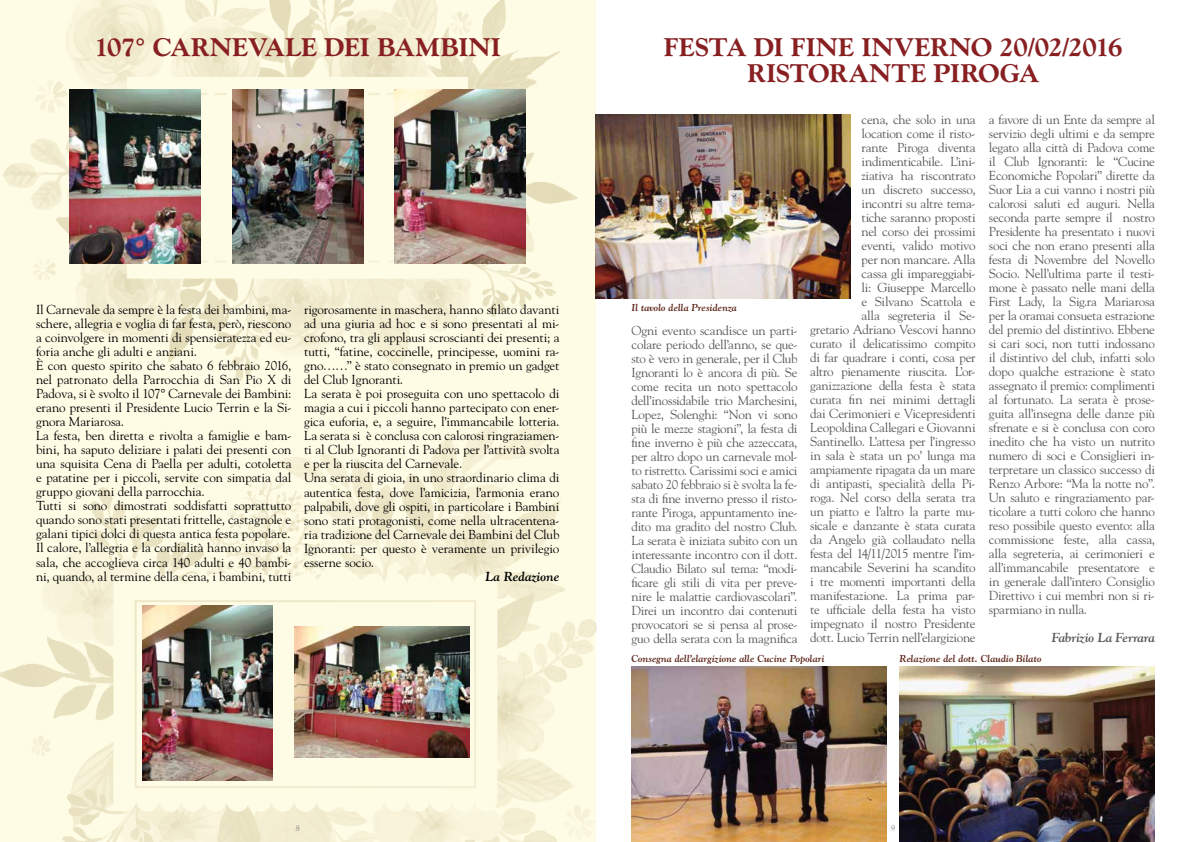
<style>
.page{position:relative;width:1191px;height:842px;background:#fff}
.page>*{position:absolute;margin:0;border:0;box-sizing:border-box;transform-origin:0 0}
.t1{font:800 26px/26px "Goudy";letter-spacing:-.01em;color:#882022;text-align:center}
.t2{font:13px/14px "Goudy Std";letter-spacing:-.02em;color:#58585a;text-align:justify}
.t3{font:13px/14px "Goudy Std";letter-spacing:-.005em;color:#000}
.t4{font:italic 700 13px "Goudy Std";letter-spacing:-.015em;color:#58585a}
.t5{font:italic 700 13px "Goudy Std";letter-spacing:.005em;color:#000}
.t6{font:italic 700 10px "Goudy Std";letter-spacing:.005em;color:#5b2417}
.t7{font:italic 8px "Goudy Std";color:#707172}
</style>
<div class="page">
<div style="left:0;top:0;width:595px;height:842px;background:#fffce6"></div>
<img style="left:3px;top:0;width:575px;height:381px">
<img style="left:0;top:422px;width:597px;height:420px">
<img style="left:70px;top:89px;width:131px;height:175px">
<img style="left:232px;top:89px;width:131px;height:175px">
<img style="left:395px;top:89px;width:130px;height:175px">
<img style="left:142px;top:606px;width:131px;height:174px">
<img style="left:295px;top:627px;width:174px;height:131px">
<img style="left:595px;top:114px;width:256px;height:184px">
<img style="left:631px;top:667px;width:256px;height:175px">
<img style="left:899px;top:667px;width:256px;height:175px">
<h1 class="t1" style="left:94px;top:34px;width:408px">107° CARNEVALE DEI BAMBINI</h1>
<h1 class="t1" style="left:664px;top:34px;width:460px">FESTA DI FINE INVERNO 20/02/2016<br>RISTORANTE PIROGA</h1>
<p class="t3" style="left:36px;top:303px;width:257px">Il Carnevale da sempre è la festa dei bambini, ma&shy;schere, allegria e voglia di far festa, però, riescono a coinvolgere in momenti di spensieratezza ed eu&shy;foria anche gli adulti e anziani.<br>È con questo spirito che sabato 6 febbraio 2016, nel patronato della Parrocchia di San Pio X di Padova, si è svolto il 107° Carnevale dei Bambini: erano presenti il Presidente Lucio Terrin e la Si&shy;gnora Mariarosa.<br>La festa, ben diretta e rivolta a famiglie e bam&shy;bini, ha saputo deliziare i palati dei presenti con una squisita Cena di Paella per adulti, cotoletta e patatine per i piccoli, servite con simpatia dal gruppo giovani della parrocchia.<br>Tutti si sono dimostrati soddisfatti soprattutto quando sono stati presentati frittelle, castagnole e galani tipici dolci di questa antica festa popolare.<br>Il calore, l’allegria e la cordialità hanno invaso la sala, che accoglieva circa 140 adulti e 40 bambi&shy;ni, quando, al termine della cena, i bambini, tutti</p>
<p class="t3" style="left:304px;top:303px;width:257px">rigorosamente in maschera, hanno sfilato davanti ad una giuria ad hoc e si sono presentati al mi&shy;crofono, tra gli applausi scroscianti dei presenti; a tutti, “fatine, coccinelle, principesse, uomini ra&shy;gno……” è stato consegnato in premio un gadget del Club Ignoranti.<br>La serata è poi proseguita con uno spettacolo di magia a cui i piccoli hanno partecipato con ener&shy;gica euforia, e, a seguire, l’immancabile lotteria.<br>La serata si è conclusa con calorosi ringraziamen&shy;ti al Club Ignoranti di Padova per l’attività svolta e per la riuscita del Carnevale.<br>Una serata di gioia, in uno straordinario clima di autentica festa, dove l’amicizia, l’armonia erano palpabili, dove gli ospiti, in particolare i Bambini sono stati protagonisti, come nella ultracentena&shy;ria tradizione del Carnevale dei Bambini del Club Ignoranti: per questo è veramente un privilegio esserne socio.</p>
<p class="t5" style="left:485px;top:568px;width:76px">La Redazione</p>
<p class="t6" style="left:631px;top:301px;width:107px">Il tavolo della Presidenza</p>
<p class="t2" style="left:631px;top:323px;width:168px">Ogni evento scandisce un parti&shy;colare periodo dell’anno, se que&shy;sto è vero in generale, per il Club Ignoranti lo è ancora di più. Se come recita un noto spettacolo dell’inossidabile trio Marchesini, Lopez, Solenghi: “Non vi sono più le mezze stagioni”, la festa di fine inverno è più che azzeccata, per altro dopo un carnevale mol&shy;to ristretto. Carissimi soci e amici sabato 20 febbraio si è svolta la fe&shy;sta di fine inverno presso il risto&shy;rante Piroga, appuntamento ine&shy;dito ma gradito del nostro Club.<br>La serata è iniziata subito con un interessante incontro con il dott.<br>Claudio Bilato sul tema: “modi&shy;ficare gli stili di vita per preve&shy;nire le malattie cardiovascolari”.<br>Direi un incontro dai contenuti provocatori se si pensa al prose&shy;guo della serata con la magnifica</p>
<p class="t2" style="left:810px;top:112px;width:167px;text-align:right">cena, che solo in una<br>location come il risto-<br>rante Piroga diventa indimenticabile. L’ini-<br>ziativa ha riscontrato<br>un discreto successo,<br>incontri su altre tema-<br>tiche saranno proposti<br>nel corso dei prossimi<br>eventi, valido motivo<br>per non mancare. Alla<br>cassa gli impareggiabi-<br>li: Giuseppe Marcello<br>e Silvano Scattola e<br>alla segreteria il Se-<br>gretario Adriano Vescovi hanno curato il delicatissimo compito di far quadrare i conti, cosa per altro pienamente riuscita. L’or&shy;ganizzazione della festa è stata curata fin nei minimi dettagli dai Cerimonieri e Vicepresidenti<br>Leopoldina Callegari e Giovanni<br>Santinello. L’attesa per l’ingresso in sala è stata un po’ lunga ma ampiamente ripagata da un mare di antipasti, specialità della Pi&shy;roga. Nel corso della serata tra un piatto e l’altro la parte mu&shy;sicale e danzante è stata curata da Angelo già collaudato nella festa del 14/11/2015 mentre l’im&shy;mancabile Severini ha scandito i tre momenti importanti della manifestazione. La prima par&shy;te ufficiale della festa ha visto impegnato il nostro Presidente dott. Lucio Terrin nell’elargizione</p>
<p class="t2" style="left:989px;top:112px;width:168px">a favore di un Ente da sempre al servizio degli ultimi e da sempre legato alla città di Padova come il Club Ignoranti: le “Cucine Economiche Popolari” dirette da Suor Lia a cui vanno i nostri più calorosi saluti ed auguri. Nella seconda parte sempre il nostro Presidente ha presentato i nuovi soci che non erano presenti alla festa di Novembre del Novello Socio. Nell’ultima parte il testi&shy;mone è passato nelle mani della First Lady, la Sig.ra Mariarosa per la oramai consueta estrazione del premio del distintivo. Ebbene si cari soci, non tutti indossano il distintivo del club, infatti solo dopo qualche estrazione è stato assegnato il premio: complimenti al fortunato. La serata è prose&shy;guita all’insegna delle danze più sfrenate e si è conclusa con coro inedito che ha visto un nutrito numero di soci e Consiglieri in&shy;terpretare un classico successo di Renzo Arbore: “Ma la notte no”.<br>Un saluto e ringraziamento par&shy;ticolare a tutti coloro che hanno reso possibile questo evento: alla commissione feste, alla cassa, alla segreteria, ai cerimonieri e all’immancabile presentatore e in generale dall’intero Consiglio Direttivo i cui membri non si ri&shy;sparmiano in nulla.</p>
<p class="t4" style="left:1051px;top:630px;width:105px">Fabrizio La Ferrara</p>
<p class="t6" style="left:631px;top:652px;width:194px">Consegna dell’elargizione alle Cucine Popolari</p>
<p class="t6" style="left:899px;top:652px;width:143px">Relazione del dott. Claudio Bilato</p>
<p class="t7" style="left:296px;top:823px;width:5px">8</p>
<p class="t7" style="left:891px;top:823px;width:5px">9</p>
</div>
